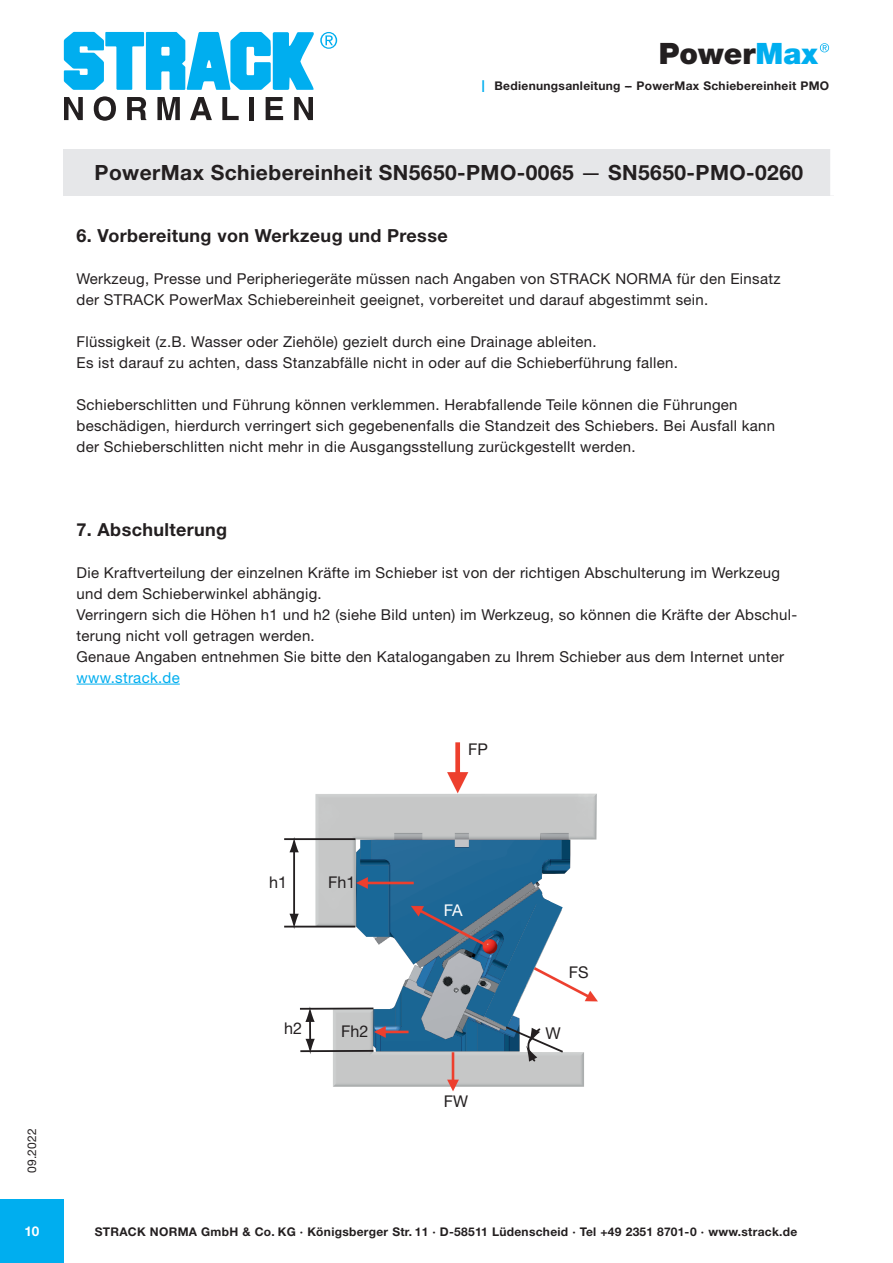
<style>
.page{position:relative;width:893px;height:1263px;background:#fff}
.page>*{position:absolute;margin:0;border:0;box-sizing:border-box;transform-origin:0 0}
.t1{font:900 29.55px "Helvetica Neue LT Std";color:#231f20}
.t2{font:700 21px "Helvetica Neue LT Std";letter-spacing:.02em;color:#231f20}
.t3{font:700 18px "Helvetica Neue LT Std";letter-spacing:.02em;color:#231f20}
.t4{font:16.2px "Helvetica Neue LT Std";color:#231f20}
.t5{font:16.2px "Helvetica Neue LT Std";color:#fff}
.t6{font:16.2px "Arial";color:#231f20}
.t7{font:15px/21px "Helvetica Neue LT Std";letter-spacing:.02em;color:#231f20}
.t8{font:15px "Helvetica Neue LT Std";letter-spacing:.02em;color:#00aeef}
.t9{font:700 13.5px "Helvetica Neue LT Std";color:#fff}
.t10{font:700 12px "Helvetica Neue LT Std";letter-spacing:.025em;color:#231f20}
.t11{font:12px "Helvetica Neue LT Std";letter-spacing:.03em;color:#231f20}
.s1{color:#00aeef}
.s2{font-weight:400;font-size:16.5px;color:#00aeef}
.s3{font-weight:400}
</style>
<div class="page">
<div style="left:0;top:1199px;width:64px;height:64px;background:#00aeef"></div>
<svg style="left:64px;top:97px;width:19px;height:23px"></svg>
<svg style="left:94px;top:96px;width:22px;height:25px"></svg>
<svg style="left:127px;top:97px;width:19px;height:23px"></svg>
<svg style="left:157px;top:97px;width:23px;height:23px"></svg>
<svg style="left:190px;top:97px;width:22px;height:23px"></svg>
<svg style="left:222px;top:97px;width:17px;height:23px"></svg>
<div style="left:249px;top:97px;width:5px;height:23px;background:#231f20"></div>
<svg style="left:266px;top:97px;width:17px;height:23px"></svg>
<svg style="left:294px;top:97px;width:19px;height:23px"></svg>
<svg style="left:64px;top:32px;width:273px;height:58px"></svg>
<svg style="left:820px;top:43px;width:9px;height:9px"></svg>
<hr style="left:77px;top:684px;width:103px;height:1px;background:#00aeef">
<img style="left:285px;top:742px;width:313px;height:350px">
<hr style="left:284px;top:838px;width:71px;height:2px;background:#231f20">
<hr style="left:284px;top:926px;width:71px;height:1px;background:#231f20">
<hr style="left:293px;top:849px;width:2px;height:68px;background:#231f20">
<svg style="left:289px;top:914px;width:10px;height:15px"></svg>
<svg style="left:289px;top:837px;width:10px;height:15px"></svg>
<hr style="left:300px;top:1050px;width:73px;height:2px;background:#231f20">
<hr style="left:300px;top:1007px;width:73px;height:3px;background:#231f20">
<hr style="left:309px;top:1019px;width:2px;height:23px;background:#231f20">
<svg style="left:305px;top:1039px;width:10px;height:15px"></svg>
<svg style="left:305px;top:1006px;width:10px;height:16px"></svg>
<svg style="left:484px;top:898px;width:81px;height:164px"></svg>
<div style="left:64px;top:149px;width:770px;height:47px;background:#e6e7e9"></div>
<div style="left:830px;top:149px;width:8px;height:47px;background:#fff"></div>
<h1 class="t1" style="left:659px;top:36px;width:161px">Power<span class="s1">Max</span></h1>
<p class="t10" style="left:481px;top:78px;width:349px"><span class="s2">I</span> Bedienungsanleitung -- PowerMax Schiebereinheit PMO</p>
<p class="t2" style="left:95px;top:159px;width:710px">PowerMax Schiebereinheit SN5650-PMO-0065 <span class="s3">—</span> SN5650-PMO-0260</p>
<p class="t3" style="left:77px;top:224px;width:373px">6. Vorbereitung von Werkzeug und Presse</p>
<p class="t7" style="left:77px;top:267px;width:705px">Werkzeug, Presse und Peripheriegeräte müssen nach Angaben von STRACK NORMA für den Einsatz</p>
<p class="t7" style="left:77px;top:288px;width:633px">der STRACK PowerMax Schiebereinheit geeignet, vorbereitet und darauf abgestimmt sein.</p>
<p class="t7" style="left:77px;top:330px;width:522px">Flüssigkeit (z.B. Wasser oder Ziehöle) gezielt durch eine Drainage ableiten.</p>
<p class="t7" style="left:77px;top:351px;width:603px">Es ist darauf zu achten, dass Stanzabfälle nicht in oder auf die Schieberführung fallen.</p>
<p class="t7" style="left:77px;top:393px;width:663px">Schieberschlitten und Führung können verklemmen. Herabfallende Teile können die Führungen</p>
<p class="t7" style="left:77px;top:414px;width:700px">beschädigen, hierdurch verringert sich gegebenenfalls die Standzeit des Schiebers. Bei Ausfall kann der Schieberschlitten nicht mehr in die Ausgangsstellung zurückgestellt werden.</p>
<p class="t3" style="left:77px;top:518px;width:152px">7. Abschulterung</p>
<p class="t7" style="left:77px;top:561px;width:705px">Die Kraftverteilung der einzelnen Kräfte im Schieber ist von der richtigen Abschulterung im Werkzeug und dem Schieberwinkel abhängig.</p>
<p class="t7" style="left:77px;top:603px;width:722px">Verringern sich die Höhen h1 und h2 (siehe Bild unten) im Werkzeug, so können die Kräfte der Abschul&shy;terung nicht voll getragen werden.</p>
<p class="t7" style="left:77px;top:645px;width:709px">Genaue Angaben entnehmen Sie bitte den Katalogangaben zu Ihrem Schieber aus dem Internet unter</p>
<p class="t8" style="left:77px;top:668px;width:105px">www.strack.de</p>
<p class="t11" style="left:25px;top:1173px;width:47px;rotate:-90deg">09.2022</p>
<p class="t4" style="left:468px;top:740px;width:21px">FP</p>
<p class="t4" style="left:269px;top:873px;width:20px">h1</p>
<p class="t4" style="left:284px;top:1018px;width:20px">h2</p>
<p class="t4" style="left:328px;top:872px;width:29px">Fh1</p>
<p class="t5" style="left:444px;top:900px;width:20px">FA</p>
<p class="t4" style="left:569px;top:962px;width:21px">FS</p>
<p class="t4" style="left:341px;top:1021px;width:29px">Fh2</p>
<p class="t6" style="left:546px;top:1023px;width:17px">W</p>
<p class="t4" style="left:444px;top:1092px;width:26px">FW</p>
<p class="t9" style="left:24px;top:1222px;width:17px">10</p>
<p class="t10" style="left:95px;top:1224px;width:704px">STRACK NORMA GmbH &amp; Co. KG · Königsberger Str. 11 · D-58511 Lüdenscheid · Tel +49 2351 8701-0 · www.strack.de</p>
</div>
